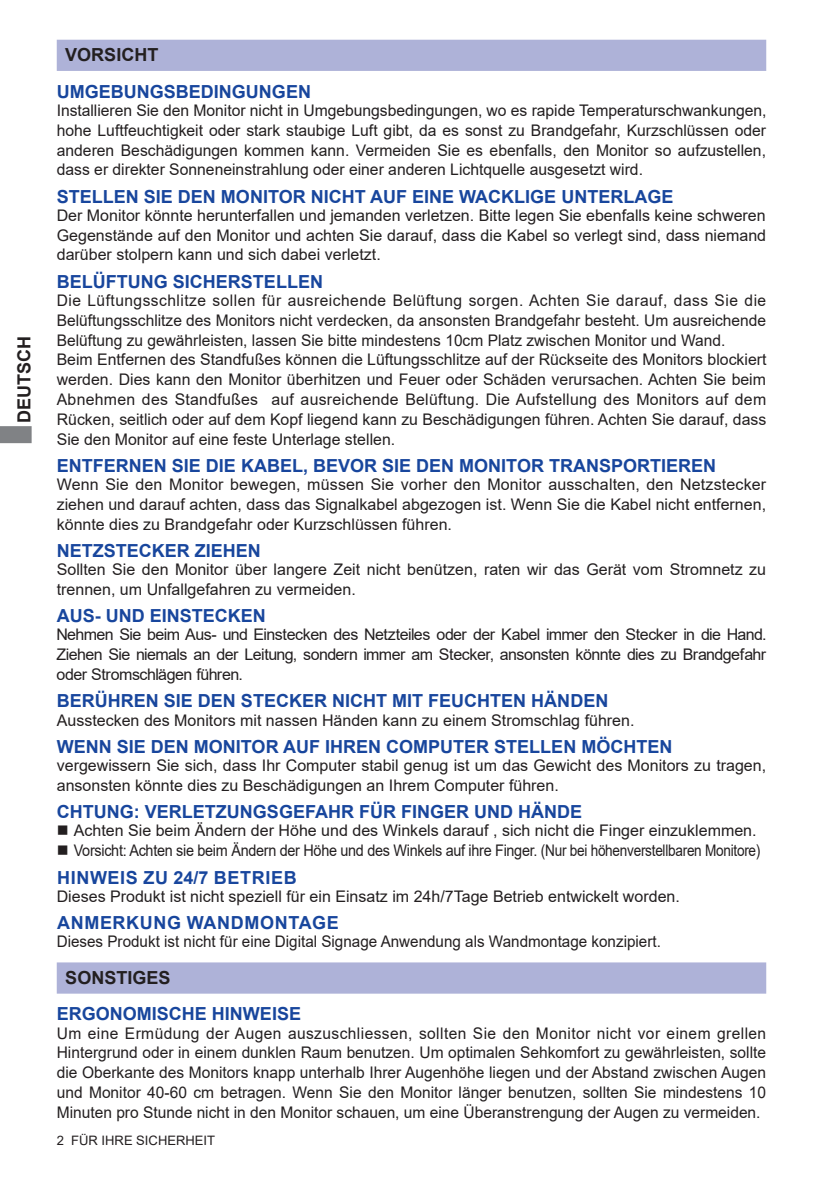
<style>
.page{position:relative;width:840px;height:1191px;background:#fff}
.page>*{position:absolute;margin:0;border:0;box-sizing:border-box;transform-origin:0 0}
.t1{font:700 18px "Arial";color:#18469d}
.t2{font:700 18px "Arial";letter-spacing:.035em;color:#18469d}
.t3{font:700 18px "Arial";color:#231f20}
.t4{font:16px/19.8px "Arial";color:#231f20;text-align:justify}
.t5{font:16px "Arial";letter-spacing:-.02em;color:#231f20;scale:.9 1}
.t6{font:16px "Arial";color:#231f20;scale:.95 1}
.t7{font:13px "Arial";color:#231f20}
</style>
<div class="page">
<svg style="left:0;top:426px;width:32px;height:17px"></svg>
<div style="left:57px;top:962px;width:708px;height:31px;background:#aeb2d8;border:2px solid #aeb2d8"></div>
<div style="left:57px;top:40px;width:708px;height:31px;background:#aeb2d8"></div>
<p class="t3" style="left:11px;top:422px;width:88px;rotate:-90deg">DEUTSCH</p>
<p class="t3" style="left:65px;top:42px;width:95px">VORSICHT</p>
<p class="t1" style="left:57px;top:79px;width:255px">UMGEBUNGSBEDINGUNGEN</p>
<p class="t4" style="left:57px;top:100px;width:710px">Installieren Sie den Monitor nicht in Umgebungsbedingungen, wo es rapide Temperaturschwankungen, hohe Luftfeuchtigkeit oder stark staubige Luft gibt, da es sonst zu Brandgefahr, Kurzschlüssen oder anderen Beschädigungen kommen kann. Vermeiden Sie es ebenfalls, den Monitor so aufzustellen, dass er direkter Sonneneinstrahlung oder einer anderen Lichtquelle ausgesetzt wird.</p>
<p class="t1" style="left:57px;top:184px;width:618px">STELLEN SIE DEN MONITOR NICHT AUF EINE WACKLIGE UNTERLAGE</p>
<p class="t4" style="left:57px;top:205px;width:710px">Der Monitor könnte herunterfallen und jemanden verletzen. Bitte legen Sie ebenfalls keine schweren Gegenstände auf den Monitor und achten Sie darauf, dass die Kabel so verlegt sind, dass niemand darüber stolpern kann und sich dabei verletzt.</p>
<p class="t1" style="left:57px;top:269px;width:268px">BELÜFTUNG SICHERSTELLEN</p>
<p class="t4" style="left:57px;top:290px;width:710px;text-align:left">Die Lüftungsschlitze sollen für ausreichende Belüftung sorgen. Achten Sie darauf, dass Sie die Belüftungsschlitze des Monitors nicht verdecken, da ansonsten Brandgefahr besteht. Um ausreichende Belüftung zu gewährleisten, lassen Sie bitte mindestens 10cm Platz zwischen Monitor und Wand.<br>Beim Entfernen des Standfußes können die Lüftungsschlitze auf der Rückseite des Monitors blockiert werden. Dies kann den Monitor überhitzen und Feuer oder Schäden verursachen. Achten Sie beim Abnehmen des Standfußes auf ausreichende Belüftung. Die Aufstellung des Monitors auf dem Rücken, seitlich oder auf dem Kopf liegend kann zu Beschädigungen führen. Achten Sie darauf, dass Sie den Monitor auf eine feste Unterlage stellen.</p>
<p class="t1" style="left:57px;top:453px;width:660px">ENTFERNEN SIE DIE KABEL, BEVOR SIE DEN MONITOR TRANSPORTIEREN</p>
<p class="t4" style="left:57px;top:474px;width:710px">Wenn Sie den Monitor bewegen, müssen Sie vorher den Monitor ausschalten, den Netzstecker ziehen und darauf achten, dass das Signalkabel abgezogen ist. Wenn Sie die Kabel nicht entfernen, könnte dies zu Brandgefahr oder Kurzschlüssen führen.</p>
<p class="t1" style="left:57px;top:538px;width:206px">NETZSTECKER ZIEHEN</p>
<p class="t4" style="left:57px;top:559px;width:710px">Sollten Sie den Monitor über langere Zeit nicht benützen, raten wir das Gerät vom Stromnetz zu trennen, um Unfallgefahren zu vermeiden.</p>
<p class="t1" style="left:57px;top:603px;width:210px">AUS- UND EINSTECKEN</p>
<p class="t4" style="left:56px;top:625px;width:711px">Nehmen Sie beim Aus- und Einstecken des Netzteiles oder der Kabel immer den Stecker in die Hand.<br>Ziehen Sie niemals an der Leitung, sondern immer am Stecker, ansonsten könnte dies zu Brandgefahr oder Stromschlägen führen.</p>
<p class="t1" style="left:57px;top:688px;width:552px">BERÜHREN SIE DEN STECKER NICHT MIT FEUCHTEN HÄNDEN</p>
<p class="t4" style="left:57px;top:710px;width:579px">Ausstecken des Monitors mit nassen Händen kann zu einem Stromschlag führen.</p>
<p class="t1" style="left:57px;top:733px;width:617px">WENN SIE DEN MONITOR AUF IHREN COMPUTER STELLEN MÖCHTEN</p>
<p class="t4" style="left:57px;top:755px;width:710px">vergewissern Sie sich, dass Ihr Computer stabil genug ist um das Gewicht des Monitors zu tragen, ansonsten könnte dies zu Beschädigungen an Ihrem Computer führen.</p>
<p class="t1" style="left:57px;top:799px;width:526px">CHTUNG: VERLETZUNGSGEFAHR FÜR FINGER UND HÄNDE</p>
<p class="t4" style="left:57px;top:820px;width:701px">■ Achten Sie beim Ändern der Höhe und des Winkels darauf , sich nicht die Finger einzuklemmen.</p>
<p class="t5" style="left:57px;top:839px;width:782px">■ Vorsicht: Achten sie beim Ändern der Höhe und des Winkels auf ihre Finger. (Nur bei höhenverstellbaren Monitore)</p>
<p class="t2" style="left:57px;top:865px;width:241px">HINWEIS ZU 24/7 BETRIEB</p>
<p class="t4" style="left:57px;top:886px;width:624px">Dieses Produkt ist nicht speziell für ein Einsatz im 24h/7Tage Betrieb entwickelt worden.</p>
<p class="t2" style="left:57px;top:910px;width:283px">ANMERKUNG WANDMONTAGE</p>
<p class="t6" style="left:57px;top:930px;width:637px">Dieses Produkt ist nicht für eine Digital Signage Anwendung als Wandmontage konzipiert.</p>
<p class="t3" style="left:65px;top:965px;width:107px">SONSTIGES</p>
<p class="t1" style="left:57px;top:1001px;width:246px">ERGONOMISCHE HINWEISE</p>
<p class="t4" style="left:57px;top:1023px;width:710px">Um eine Ermüdung der Augen auszuschliessen, sollten Sie den Monitor nicht vor einem grellen Hintergrund oder in einem dunklen Raum benutzen. Um optimalen Sehkomfort zu gewährleisten, sollte die Oberkante des Monitors knapp unterhalb Ihrer Augenhöhe liegen und der Abstand zwischen Augen und Monitor 40-60 cm betragen. Wenn Sie den Monitor länger benutzen, sollten Sie mindestens 10<br>Minuten pro Stunde nicht in den Monitor schauen, um eine Überanstrengung der Augen zu vermeiden.</p>
<p class="t7" style="left:57px;top:1131px;width:160px">2 FÜR IHRE SICHERHEIT</p>
</div>
